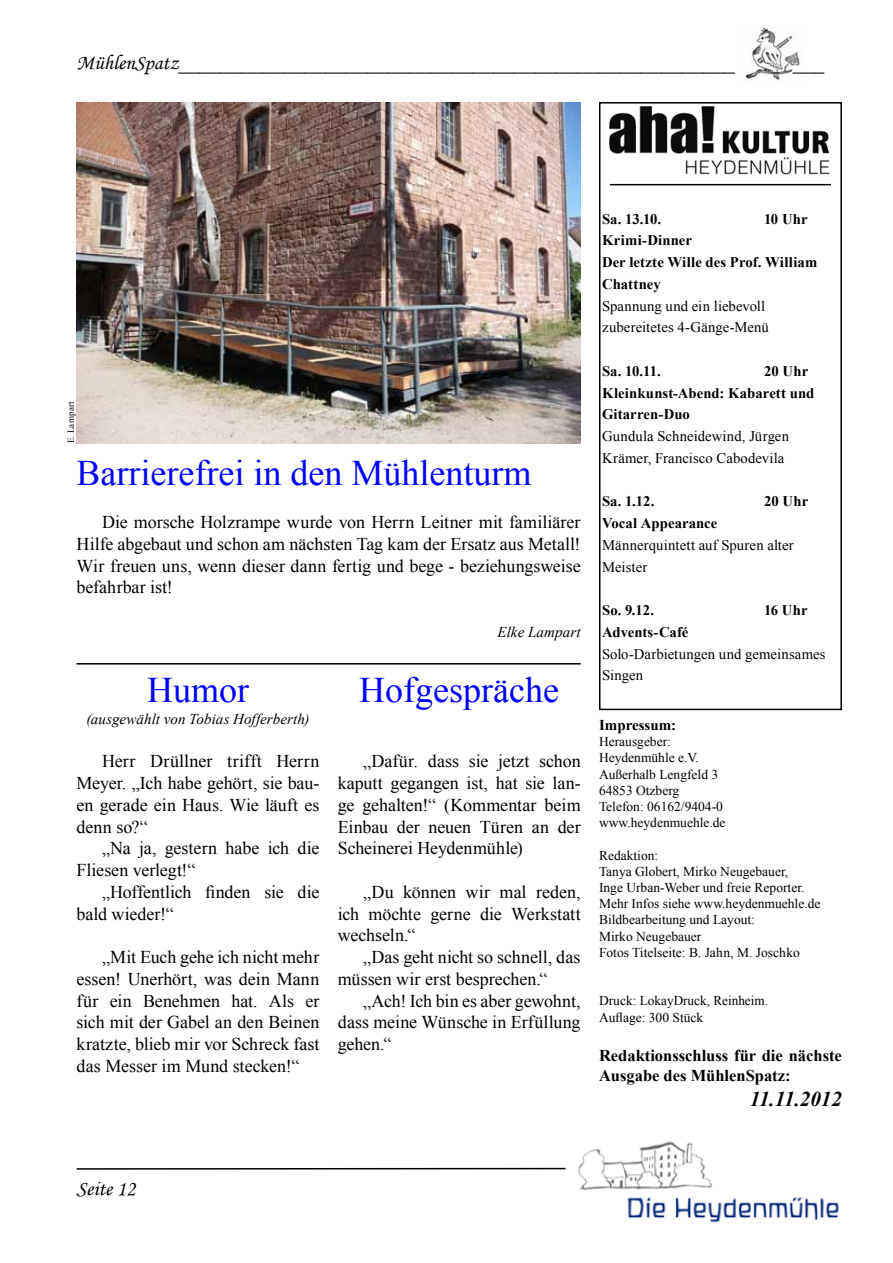
<style>
.page{position:relative;width:893px;height:1263px;background:#fff}
.page>*{position:absolute;margin:0;border:0;box-sizing:border-box;transform-origin:0 0}
.t1{font:36px "Times New Roman";color:#00f}
.t2{font:21px "Times New Roman";color:#000}
.t3{font:italic 700 21px "Times New Roman";color:#000}
.t4{font:21px "Monotype Corsiva";color:#000}
.t5{font:18px/21.8px "Times New Roman";letter-spacing:-.005em;color:#000;text-align:justify}
.t6{font:700 16.5px/19.8px "Times New Roman";color:#000}
.t7{font:italic 15px "Times New Roman";letter-spacing:.005em;color:#000}
.t8{font:700 15px "Times New Roman";color:#000}
.t9{font:14.7px/21.8px "Times New Roman";letter-spacing:.005em;color:#000}
.t10{font:700 14.7px/21.8px "Times New Roman";letter-spacing:.005em;color:#000}
.t11{font:13.5px/16.2px "Times New Roman";color:#000}
.t12{font:9px "Times New Roman";letter-spacing:.03em;color:#000}
.s1{font-family:"Monotype Corsiva"}
</style>
<div class="page">
<img style="left:745px;top:27px;width:55px;height:56px">
<hr style="left:77px;top:1168px;width:489px;height:2px;background:#000">
<img style="left:578px;top:1141px;width:261px;height:82px">
<div style="left:599px;top:102px;width:243px;height:608px;border:2px solid #000"></div>
<hr style="left:610px;top:184px;width:221px;height:1px;background:#000">
<img style="left:609px;top:106px;width:221px;height:69px">
<hr style="left:77px;top:663px;width:504px;height:1px;background:#000">
<img style="left:77px;top:102px;width:504px;height:341px">
<p class="t2" style="left:77px;top:47px;width:660px"><span class="s1">MühlenSpatz</span>_____________________________________________________</p>
<p class="t2" style="left:793px;top:47px;width:33px">___</p>
<p class="t12" style="left:65px;top:443px;width:44px;rotate:-90deg">E. Lampart</p>
<h1 class="t1" style="left:77px;top:448px;width:456px">Barrierefrei in den Mühlenturm</h1>
<p class="t5" style="left:77px;top:511px;width:506px;text-indent:26px">Die morsche Holzrampe wurde von Herrn Leitner mit familiärer Hilfe abgebaut und schon am nächsten Tag kam der Ersatz aus Metall!<br>Wir freuen uns, wenn dieser dann fertig und bege - beziehungsweise befahrbar ist!</p>
<p class="t7" style="left:498px;top:621px;width:85px">Elke Lampart</p>
<h1 class="t1" style="left:359px;top:666px;width:201px">Hofgespräche</h1>
<h1 class="t1" style="left:147px;top:666px;width:103px">Humor</h1>
<p class="t7" style="left:86px;top:708px;width:225px">(ausgewählt von Tobias Hofferberth)</p>
<p class="t5" style="left:77px;top:750px;width:244px;text-indent:26px">Herr Drüllner trifft Herrn Meyer. „Ich habe gehört, sie bau&shy;en gerade ein Haus. Wie läuft es denn so?“</p>
<p class="t5" style="left:77px;top:837px;width:244px;text-indent:26px">„Na ja, gestern habe ich die<br>Fliesen verlegt!“</p>
<p class="t5" style="left:77px;top:881px;width:244px;text-indent:26px">„Hoffentlich finden sie die bald wieder!“</p>
<p class="t5" style="left:77px;top:946px;width:244px;text-indent:26px">„Mit Euch gehe ich nicht mehr essen! Unerhört, was dein Mann für ein Benehmen hat. Als er sich mit der Gabel an den Beinen kratzte, blieb mir vor Schreck fast das Messer im Mund stecken!“</p>
<p class="t5" style="left:338px;top:750px;width:244px;text-indent:26px">„Dafür. dass sie jetzt schon kaputt gegangen ist, hat sie lan&shy;ge gehalten!“ (Kommentar beim Einbau der neuen Türen an der Scheinerei Heydenmühle)</p>
<p class="t5" style="left:338px;top:881px;width:244px;text-indent:26px">„Du können wir mal reden, ich möchte gerne die Werkstatt wechseln.“</p>
<p class="t5" style="left:338px;top:946px;width:244px;text-indent:26px">„Das geht nicht so schnell, das müssen wir erst besprechen.“</p>
<p class="t5" style="left:338px;top:989px;width:244px;text-indent:26px">„Ach! Ich bin es aber gewohnt, dass meine Wünsche in Erfüllung gehen.“</p>
<p class="t10" style="left:602px;top:207px;width:61px">Sa. 13.10.</p>
<p class="t10" style="left:764px;top:207px;width:45px">10 Uhr</p>
<p class="t10" style="left:602px;top:229px;width:217px">Krimi-Dinner<br>Der letzte Wille des Prof. William<br>Chattney</p>
<p class="t9" style="left:602px;top:295px;width:168px">Spannung und ein liebevoll zubereitetes 4-Gänge-Menü</p>
<p class="t10" style="left:602px;top:360px;width:60px">Sa. 10.11.</p>
<p class="t10" style="left:602px;top:360px;width:214px;text-indent:162px">20 Uhr<br>Kleinkunst-Abend: Kabarett und<br>Gitarren-Duo</p>
<p class="t9" style="left:602px;top:425px;width:188px">Gundula Schneidewind, Jürgen<br>Krämer, Francisco Cabodevila</p>
<p class="t10" style="left:602px;top:490px;width:54px">Sa. 1.12.</p>
<p class="t10" style="left:764px;top:490px;width:46px">20 Uhr</p>
<p class="t10" style="left:602px;top:512px;width:117px">Vocal Appearance</p>
<p class="t9" style="left:602px;top:534px;width:193px">Männerquintett auf Spuren alter<br>Meister</p>
<p class="t10" style="left:602px;top:599px;width:53px">So. 9.12.</p>
<p class="t10" style="left:764px;top:599px;width:45px">16 Uhr</p>
<p class="t10" style="left:602px;top:621px;width:88px">Advents-Café</p>
<p class="t9" style="left:602px;top:642px;width:225px">Solo-Darbietungen und gemeinsames<br>Singen</p>
<p class="t8" style="left:599px;top:714px;width:79px">Impressum:</p>
<p class="t11" style="left:599px;top:733px;width:128px">Herausgeber:<br>Heydenmühle e.V.<br>Außerhalb Lengfeld 3<br>64853 Otzberg<br>Telefon: 06162/9404-0 www.heydenmuehle.de</p>
<p class="t11" style="left:599px;top:847px;width:223px">Redaktion:<br>Tanya Globert, Mirko Neugebauer,<br>Inge Urban-Weber und freie Reporter.<br>Mehr Infos siehe www.heydenmuehle.de<br>Bildbearbeitung und Layout:<br>Mirko Neugebauer<br>Fotos Titelseite: B. Jahn, M. Joschko</p>
<p class="t11" style="left:599px;top:992px;width:171px">Druck: LokayDruck, Reinheim.<br>Auflage: 300 Stück</p>
<p class="t6" style="left:599px;top:1045px;width:244px">Redaktionsschluss für die nächste<br>Ausgabe des MühlenSpatz:</p>
<p class="t3" style="left:750px;top:1084px;width:94px">11.11.2012</p>
<p class="t4" style="left:77px;top:1176px;width:60px">Seite 12</p>
</div>
